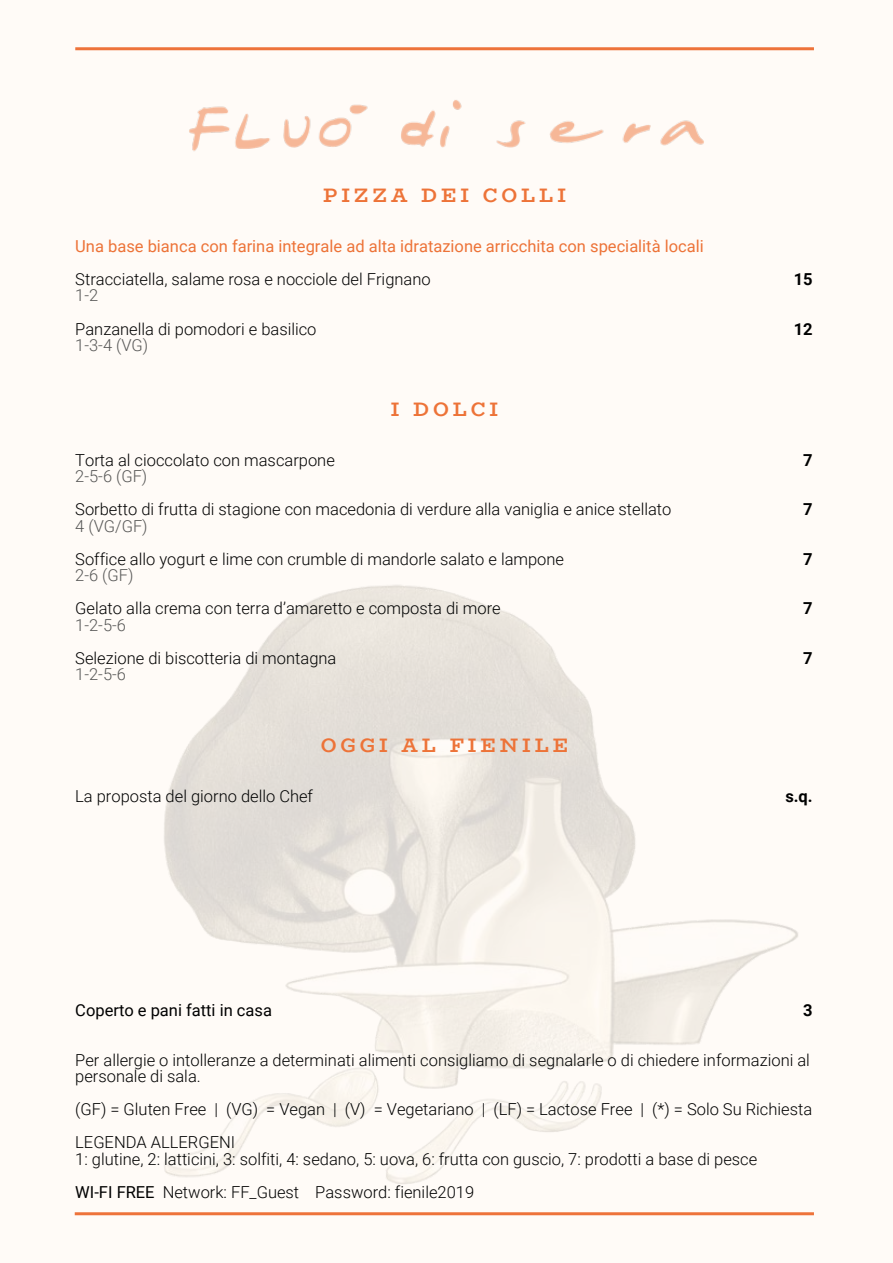
<style>
.page{position:relative;width:893px;height:1263px;background:#fffbf7}
.page>*{position:absolute;margin:0;border:0;box-sizing:border-box;transform-origin:0 0}
.t1{font:700 19.5px "Bio Rhyme";letter-spacing:.2em;color:#ed7338}
.t2{font:300 16.5px/33px "Roboto";color:#000101}
.t3{font:16.5px "Roboto";color:#ed7338}
.t4{font:300 16.5px "Roboto";color:#575756}
.t5{font:16.5px "Roboto";color:#000101}
.t6{font:700 16.5px "Roboto";color:#000101}
.s1{font-weight:400}
</style>
<div class="page">
<img style="left:164px;top:585px;width:634px;height:599px">
<hr style="left:75px;top:47px;width:739px;height:3px;background:#ee733a">
<hr style="left:75px;top:1212px;width:739px;height:3px;background:#ee733a">
<img style="left:189px;top:100px;width:515px;height:51px">
<p class="t1" style="left:323px;top:181px;width:244px">PIZZA DEI COLLI</p>
<p class="t3" style="left:75px;top:235px;width:630px">Una base bianca con farina integrale ad alta idratazione arricchita con specialità locali</p>
<p class="t2" style="left:75px;top:262px;width:357px">Stracciatella, salame rosa e nocciole del Frignano</p>
<p class="t6" style="left:794px;top:268px;width:20px">15</p>
<p class="t4" style="left:75px;top:284px;width:25px">1-2</p>
<p class="t2" style="left:75px;top:311px;width:243px">Panzanella di pomodori e basilico</p>
<p class="t6" style="left:794px;top:317px;width:20px">12</p>
<p class="t4" style="left:75px;top:334px;width:74px">1-3-4 (VG)</p>
<p class="t1" style="left:391px;top:394px;width:109px">I DOLCI</p>
<p class="t2" style="left:75px;top:443px;width:261px">Torta al cioccolato con mascarpone</p>
<p class="t6" style="left:803px;top:448px;width:11px">7</p>
<p class="t4" style="left:75px;top:465px;width:74px">2-5-6 (GF)</p>
<p class="t2" style="left:75px;top:492px;width:598px">Sorbetto di frutta di stagione con macedonia di verdure alla vaniglia e anice stellato</p>
<p class="t6" style="left:803px;top:498px;width:11px">7</p>
<p class="t4" style="left:75px;top:514px;width:74px">4 (VG/GF)</p>
<p class="t2" style="left:75px;top:542px;width:490px">Soffice allo yogurt e lime con crumble di mandorle salato e lampone</p>
<p class="t6" style="left:803px;top:547px;width:11px">7</p>
<p class="t4" style="left:75px;top:564px;width:60px">2-6 (GF)</p>
<p class="t2" style="left:75px;top:591px;width:427px">Gelato alla crema con terra d’amaretto e composta di more</p>
<p class="t6" style="left:803px;top:597px;width:11px">7</p>
<p class="t4" style="left:75px;top:613px;width:52px">1-2-5-6</p>
<p class="t2" style="left:75px;top:641px;width:263px">Selezione di biscotteria di montagna</p>
<p class="t6" style="left:803px;top:646px;width:11px">7</p>
<p class="t4" style="left:75px;top:663px;width:52px">1-2-5-6</p>
<p class="t1" style="left:321px;top:730px;width:249px">OGGI AL FIENILE</p>
<p class="t2" style="left:75px;top:779px;width:239px">La proposta del giorno dello Chef</p>
<p class="t6" style="left:785px;top:784px;width:29px">s.q.</p>
<p class="t5" style="left:75px;top:999px;width:198px">Coperto e pani fatti in casa</p>
<p class="t6" style="left:803px;top:999px;width:11px">3</p>
<p class="t2" style="left:75px;top:1051px;width:736px;line-height:16.5px">Per allergie o intolleranze a determinati alimenti consigliamo di segnalarle o di chiedere informazioni al personale di sala.</p>
<p class="t2" style="left:75px;top:1092px;width:738px">(GF) = Gluten Free | (VG) = Vegan | (V) = Vegetariano | (LF) = Lactose Free | (*) = Solo Su Richiesta<br>LEGENDA ALLERGENI</p>
<p class="t2" style="left:75px;top:1142px;width:683px">1: glutine, 2: latticini, 3: solfiti, 4: sedano, 5: uova, 6: frutta con guscio, 7: prodotti a base di pesce<br><span class="s1">WI-FI FREE</span> Network: FF_Guest Password: fienile2019</p>
</div>
